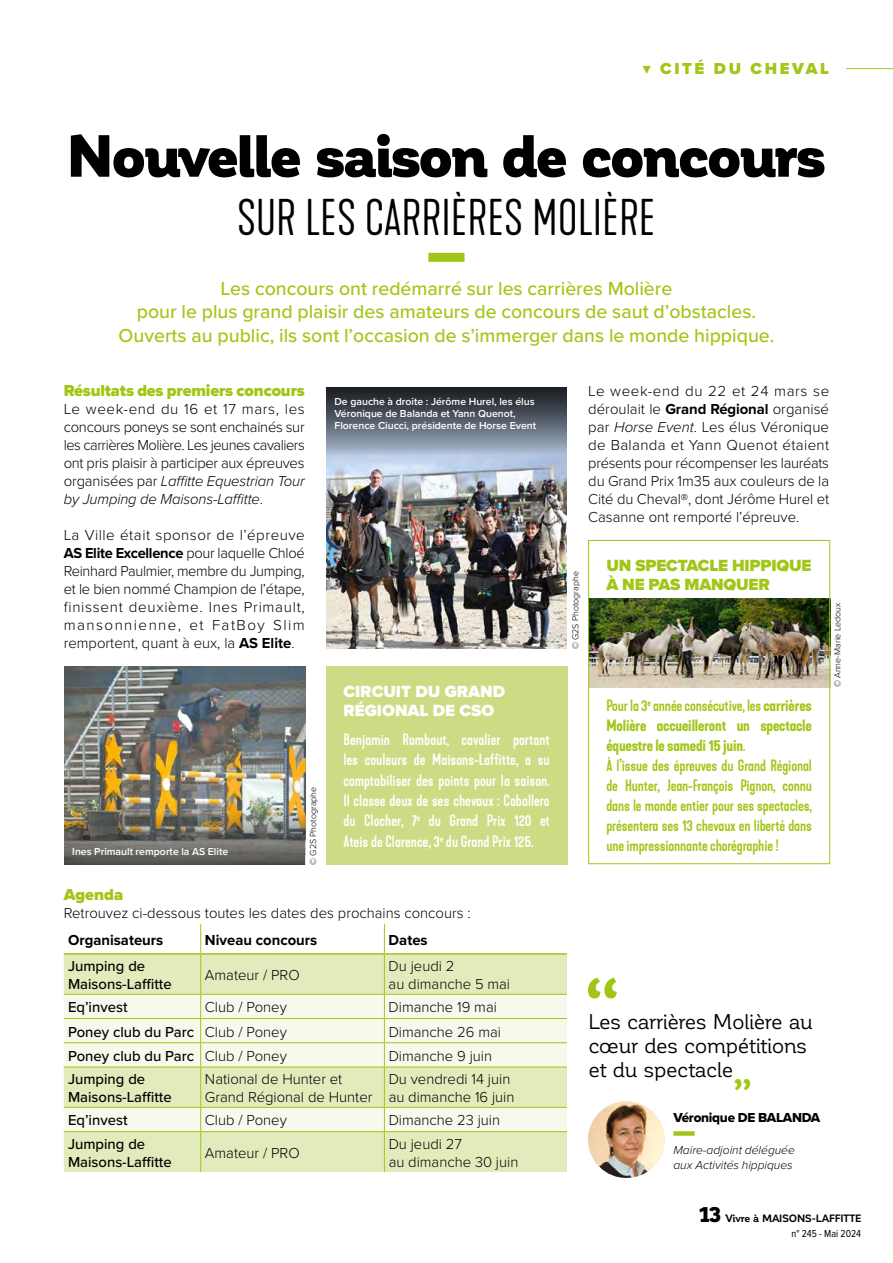
<style>
.page{position:relative;width:893px;height:1263px;background:#fff}
.page>*{position:absolute;margin:0;border:0;box-sizing:border-box;transform-origin:0 0}
.t1{font:900 58.5px "Corporative";letter-spacing:-.045em;color:#000}
.t2{font:300 48.3px "Kapra Neue";color:#000}
.t3{font:900 34.2px "Corporative";color:#a2c617}
.t4{font:21px/24px "Corporative";letter-spacing:-.02em;color:#000}
.t5{font:500 19.5px/23.4px "Proxima Nova";color:#a2c617;text-align:center}
.t6{font:900 16.8px/18.8px "Proxima Nova";letter-spacing:-.01em;color:#a2c617}
.t7{font:900 16.8px/19px "Proxima Nova";color:#fff}
.t8{font:900 16.5px "Proxima Nova";letter-spacing:-.01em;color:#a2c617}
.t9{font:900 16.5px "Proxima Nova";letter-spacing:.16em;color:#a2c617}
.t10{font:500 15.3px/20px "Kapra Neue";letter-spacing:-.01em;color:#a2c617}
.t11{font:500 15.3px/20.4px "Kapra Neue";color:#fff;text-align:justify}
.t12{font:300 15px/18px "Proxima Nova";color:#000}
.t13{font:500 15px/18px "Proxima Nova";color:#000}
.t14{font:700 15px "Proxima Nova";color:#000}
.t15{font:13.5px "Proxima Nova Extrabld";letter-spacing:-.02em;color:#000}
.t16{font:italic 300 12px/14.2px "Proxima Nova";color:#000}
.t17{font:600 10.5px/12px "Proxima Nova";color:#fff}
.t18{font:700 10.5px "Corporative";letter-spacing:-.015em;color:#000}
.t19{font:10.5px "Proxima Nova Cond";color:#000}
.t20{font:300 9px "Proxima Nova";color:#000}
.s1{font-style:italic}
.s2{font-weight:700}
.s3{font-weight:300}
.s4{font-weight:600}
.s5{font-weight:900;font-size:21px}
</style>
<div class="page">
<hr style="left:846px;top:68px;width:47px;height:1px;background:#a2c617">
<svg style="left:643px;top:66px;width:8px;height:8px"></svg>
<div style="left:428px;top:253px;width:37px;height:9px;background:#a2c617"></div>
<img style="left:64px;top:666px;width:241px;height:103px">
<img style="left:64px;top:769px;width:241px;height:96px">
<div style="left:64px;top:955px;width:503px;height:217px;background:#e2ebbc"></div>
<svg style="left:64px;top:995px;width:503px;height:136px;background:#f0f4dc"></svg>
<svg style="left:200px;top:924px;width:1px;height:29px"></svg>
<svg style="left:384px;top:924px;width:1px;height:29px"></svg>
<hr style="left:200px;top:955px;width:1px;height:39px;background:#a2c617">
<hr style="left:384px;top:955px;width:1px;height:39px;background:#a2c617">
<hr style="left:64px;top:994px;width:137px;height:1px;background:#a2c617">
<hr style="left:201px;top:994px;width:183px;height:1px;background:#a2c617">
<hr style="left:384px;top:994px;width:183px;height:1px;background:#a2c617">
<hr style="left:64px;top:1018px;width:137px;height:1px;background:#a2c617">
<hr style="left:201px;top:1018px;width:183px;height:1px;background:#a2c617">
<hr style="left:384px;top:1018px;width:183px;height:1px;background:#a2c617">
<hr style="left:64px;top:1042px;width:137px;height:1px;background:#a2c617">
<hr style="left:201px;top:1042px;width:183px;height:1px;background:#a2c617">
<svg style="left:200px;top:995px;width:1px;height:71px"></svg>
<hr style="left:384px;top:1042px;width:183px;height:1px;background:#a2c617">
<svg style="left:384px;top:995px;width:1px;height:71px"></svg>
<hr style="left:64px;top:1066px;width:137px;height:1px;background:#a2c617">
<hr style="left:201px;top:1066px;width:183px;height:1px;background:#a2c617">
<hr style="left:200px;top:1067px;width:1px;height:40px;background:#a2c617">
<hr style="left:384px;top:1066px;width:183px;height:1px;background:#a2c617">
<hr style="left:384px;top:1067px;width:1px;height:40px;background:#a2c617">
<hr style="left:64px;top:1107px;width:137px;height:1px;background:#a2c617">
<hr style="left:201px;top:1107px;width:183px;height:1px;background:#a2c617">
<svg style="left:200px;top:1108px;width:1px;height:23px"></svg>
<hr style="left:384px;top:1107px;width:183px;height:1px;background:#a2c617">
<svg style="left:384px;top:1108px;width:1px;height:23px"></svg>
<hr style="left:64px;top:1131px;width:137px;height:1px;background:#a2c617">
<hr style="left:201px;top:1131px;width:183px;height:1px;background:#a2c617">
<hr style="left:200px;top:1132px;width:1px;height:40px;background:#a2c617">
<hr style="left:384px;top:1131px;width:183px;height:1px;background:#a2c617">
<hr style="left:384px;top:1132px;width:1px;height:40px;background:#a2c617">
<hr style="left:64px;top:953px;width:137px;height:2px;background:#a2c617">
<hr style="left:201px;top:953px;width:183px;height:2px;background:#a2c617">
<hr style="left:384px;top:953px;width:183px;height:2px;background:#a2c617">
<svg style="left:588px;top:977px;width:29px;height:21px"></svg>
<div style="left:673px;top:1131px;width:22px;height:5px;background:#a2c617"></div>
<img style="left:588px;top:1101px;width:77px;height:77px;border-radius:38px">
<div style="left:326px;top:666px;width:241px;height:198px;background:#ccdc84"></div>
<img style="left:326px;top:506px;width:241px;height:142px">
<img style="left:326px;top:387px;width:241px;height:119px">
<img style="left:590px;top:598px;width:238px;height:89px">
<div style="left:588px;top:540px;width:242px;height:324px;border:1px solid #a2c617"></div>
<p class="t9" style="left:660px;top:56px;width:170px">CITÉ DU CHEVAL</p>
<h1 class="t1" style="left:66px;top:124px;width:762px">Nouvelle saison de concours</h1>
<h2 class="t2" style="left:237px;top:189px;width:420px">SUR LES CARRIÈRES MOLIÈRE</h2>
<h3 class="t5" style="left:119px;top:276px;width:657px">Les concours ont redémarré sur les carrières Molière<br>pour le plus grand plaisir des amateurs de concours de saut d’obstacles.<br>Ouverts au public, ils sont l’occasion de s’immerger dans le monde hippique.</h3>
<p class="t8" style="left:64px;top:378px;width:243px">Résultats des premiers concours</p>
<p class="t12" style="left:64px;top:399px;width:243px;text-align:justify">Le week-end du 16 et 17 mars, les concours poneys se sont enchainés sur les carrières Molière. Les jeunes cavaliers ont pris plaisir à participer aux épreuves organisées par <span class="s1">Laffitte Equestrian Tour by Jumping de Maisons-Laffitte</span>.</p>
<p class="t12" style="left:64px;top:525px;width:243px;text-align:justify">La Ville était sponsor de l’épreuve <span class="s2">AS Elite Excellence</span> pour laquelle Chloé Reinhard Paulmier, membre du Jumping, et le bien nommé Champion de l’étape, finissent deuxième. Ines Primault, mansonnienne, et FatBoy Slim remportent, quant à eux, la <span class="s2">AS Elite</span>.</p>
<p class="t17" style="left:72px;top:846px;width:157px">Ines Primault remporte la AS Elite</p>
<p class="t20" style="left:306px;top:865px;width:79px;rotate:-90deg">© G2S Photographe</p>
<p class="t17" style="left:334px;top:395px;width:203px">De gauche à droite : Jérôme Hurel, les élus<br>Véronique de Balanda et Yann Quenot,<br>Florence Ciucci, présidente de Horse Event</p>
<p class="t7" style="left:343px;top:681px;width:163px">CIRCUIT DU GRAND<br>RÉGIONAL DE CSO</p>
<p class="t11" style="left:343px;top:729px;width:208px">Benjamin Rombaut, cavalier portant les couleurs de Maisons-Laffitte, a su comptabiliser des points pour la saison.<br>Il classe deux de ses chevaux : Caballero du Clocher, 7<sup>e</sup> du Grand Prix 120 et Ateis de Clarence, 3<sup>e</sup> du Grand Prix 125.</p>
<p class="t8" style="left:64px;top:882px;width:61px">Agenda</p>
<p class="t12" style="left:64px;top:903px;width:408px">Retrouvez ci-dessous toutes les dates des prochains concours :</p>
<p class="t14" style="left:68px;top:929px;width:97px">Organisateurs</p>
<p class="t14" style="left:205px;top:929px;width:114px">Niveau concours</p>
<p class="t14" style="left:389px;top:929px;width:41px">Dates</p>
<p class="t13" style="left:68px;top:956px;width:105px">Jumping de<br>Maisons-Laffitte</p>
<p class="t12" style="left:205px;top:965px;width:96px">Amateur / PRO</p>
<p class="t12" style="left:389px;top:956px;width:123px">Du jeudi 2<br>au dimanche 5 mai</p>
<p class="t13" style="left:68px;top:998px;width:61px">Eq’invest</p>
<p class="t12" style="left:205px;top:997px;width:83px">Club / Poney</p>
<p class="t12" style="left:389px;top:997px;width:110px">Dimanche 19 mai</p>
<p class="t13" style="left:68px;top:1022px;width:220px">Poney club du Parc <span class="s3">Club / Poney</span></p>
<p class="t12" style="left:389px;top:1022px;width:114px">Dimanche 26 mai</p>
<p class="t13" style="left:68px;top:1046px;width:220px">Poney club du Parc <span class="s3">Club / Poney</span></p>
<p class="t12" style="left:389px;top:1046px;width:105px">Dimanche 9 juin</p>
<p class="t13" style="left:68px;top:1069px;width:105px">Jumping de<br>Maisons-Laffitte</p>
<p class="t12" style="left:205px;top:1069px;width:169px">National de Hunter et<br>Grand Régional de Hunter</p>
<p class="t12" style="left:389px;top:1069px;width:127px">Du vendredi 14 juin au dimanche 16 juin</p>
<p class="t13" style="left:68px;top:1111px;width:61px">Eq’invest</p>
<p class="t12" style="left:205px;top:1110px;width:83px">Club / Poney</p>
<p class="t12" style="left:389px;top:1110px;width:113px">Dimanche 23 juin</p>
<p class="t13" style="left:68px;top:1134px;width:105px">Jumping de<br>Maisons-Laffitte</p>
<p class="t12" style="left:205px;top:1143px;width:96px">Amateur / PRO</p>
<p class="t12" style="left:389px;top:1134px;width:131px">Du jeudi 27<br>au dimanche 30 juin</p>
<p class="t12" style="left:588px;top:381px;width:243px;text-align:justify">Le week-end du 22 et 24 mars se déroulait le <span class="s2">Grand Régional</span> organisé par <span class="s1">Horse Event</span>. Les élus Véronique de Balanda et Yann Quenot étaient présents pour récompenser les lauréats du Grand Prix 1m35 aux couleurs de la Cité du Cheval®, dont Jérôme Hurel et Casanne ont remporté l’épreuve.</p>
<p class="t20" style="left:569px;top:649px;width:79px;rotate:-90deg">© G2S Photographe</p>
<p class="t6" style="left:606px;top:556px;width:207px">UN SPECTACLE HIPPIQUE<br>À NE PAS MANQUER</p>
<p class="t10" style="left:606px;top:696px;width:207px">Pour la 3<sup>e</sup> année consécutive, les <span class="s4">carrières Molière accueilleront un spectacle équestre le samedi 15 juin</span>.<br>À l’issue des épreuves du Grand Régional de Hunter, Jean-François Pignon, connu dans le monde entier pour ses spectacles, présentera ses 13 chevaux en liberté dans une impressionnante chorégraphie !</p>
<p class="t20" style="left:831px;top:687px;width:86px;rotate:-90deg">© Anne-Marie Ledoux</p>
<h3 class="t4" style="left:588px;top:1010px;width:226px">Les carrières Molière au cœur des compétitions et du spectacle</h3>
<h3 class="t3" style="left:733px;top:1073px;width:20px">”</h3>
<p class="t15" style="left:673px;top:1107px;width:148px">Véronique DE BALANDA</p>
<p class="t16" style="left:673px;top:1142px;width:123px">Maire-adjoint déléguée aux Activités hippiques</p>
<p class="t18" style="left:700px;top:1212px;width:163px"><span class="s5">13</span> Vivre à MAISONS-LAFFITTE</p>
<p class="t19" style="left:791px;top:1228px;width:71px">n° 245 - Mai 2024</p>
</div>
